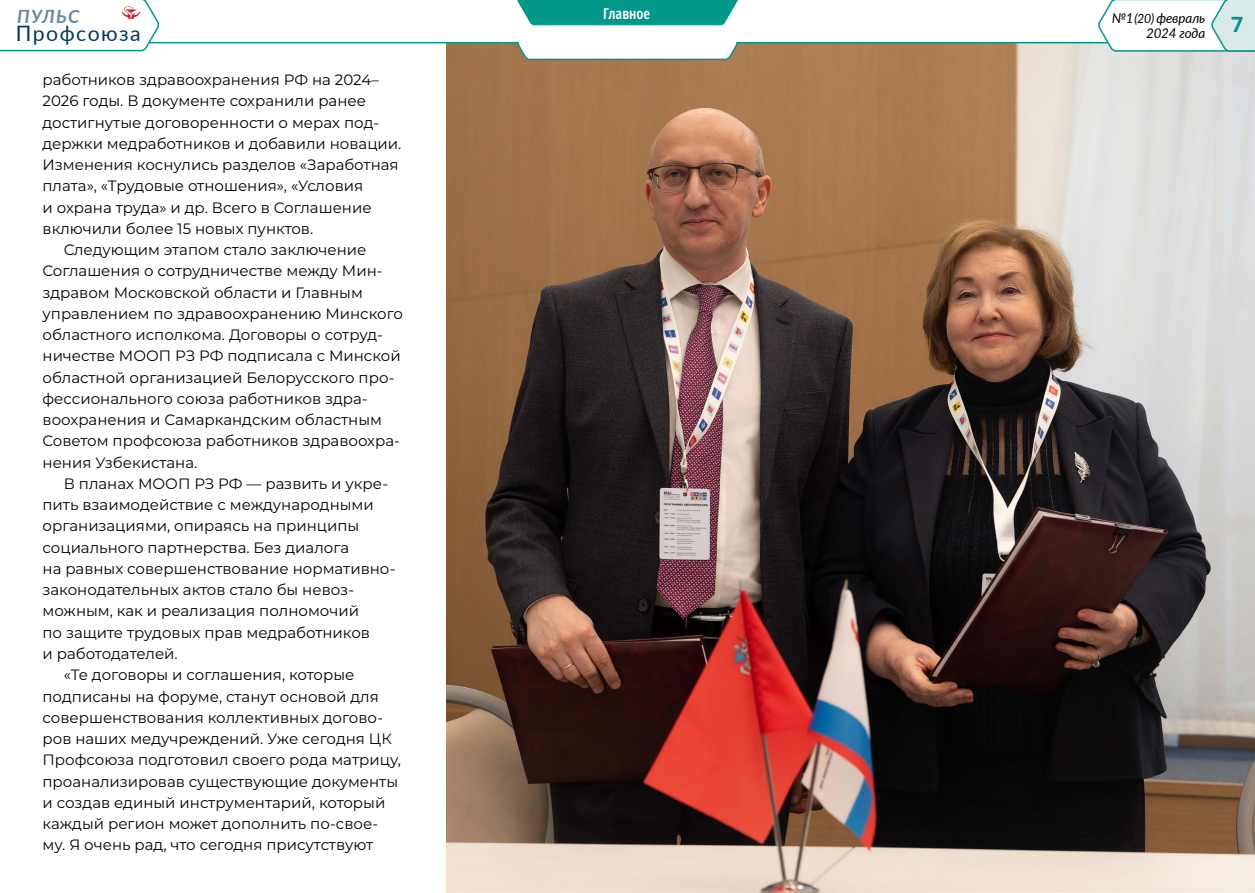
<style>
.page{position:relative;width:1255px;height:893px;background:#fff}
.page>*{position:absolute;margin:0;border:0;box-sizing:border-box;transform-origin:0 0}
.t1{font:21.3px "Lato";letter-spacing:.07em;color:#003b59}
.t2{font:italic 700 18.3px "Lato";letter-spacing:.07em;color:#66899b}
.t3{font:15px "Montserrat";color:#000}
.t4{font:600 extra-condensed 15px "Noto Sans";color:#fff}
.t5{font:italic 13.5px/15.3px "Lato";letter-spacing:-.01em;color:#000}
.s1{font-size:12.75px}
</style>
<div class="page">
<img style="left:446px;top:61px;width:808px;height:832px">
<svg style="left:161px;top:41px;width:1093px;height:20px"></svg>
<svg style="left:517px;top:0;width:221px;height:26px"></svg>
<svg style="left:1096px;top:0;width:158px;height:52px"></svg>
<svg style="left:0;top:0;width:161px;height:52px"></svg>
<p class="t2" style="left:17px;top:3px;width:64px">ПУЛЬС</p>
<h1 class="t1" style="left:16px;top:18px;width:126px">Профсоюза</h1>
<p class="t3" style="left:43px;top:69px;width:338px">работников здравоохранения РФ на 2024–</p>
<p class="t3" style="left:43px;top:91px;width:325px">2026 годы. В документе сохранили ранее</p>
<p class="t3" style="left:43px;top:112px;width:338px">достигнутые договоренности о мерах под-</p>
<p class="t3" style="left:43px;top:133px;width:360px">держки медработников и добавили новации.</p>
<p class="t3" style="left:43px;top:154px;width:357px">Изменения коснулись разделов «Заработная</p>
<p class="t3" style="left:43px;top:176px;width:322px">плата», «Трудовые отношения», «Условия</p>
<p class="t3" style="left:43px;top:197px;width:330px">и охрана труда» и др. Всего в Соглашение</p>
<p class="t3" style="left:43px;top:218px;width:272px">включили более 15 новых пунктов.</p>
<p class="t3" style="left:64px;top:239px;width:304px">Следующим этапом стало заключение</p>
<p class="t3" style="left:43px;top:261px;width:341px">Соглашения о сотрудничестве между Мин-</p>
<p class="t3" style="left:43px;top:282px;width:322px">здравом Московской области и Главным</p>
<p class="t3" style="left:43px;top:303px;width:362px">управлением по здравоохранению Минского</p>
<p class="t3" style="left:43px;top:324px;width:342px">областного исполкома. Договоры о сотруд-</p>
<p class="t3" style="left:43px;top:346px;width:360px">ничестве МООП РЗ РФ подписала с Минской</p>
<p class="t3" style="left:43px;top:367px;width:353px">областной организацией Белорусского про-</p>
<p class="t3" style="left:43px;top:388px;width:326px">фессионального союза работников здра-</p>
<p class="t3" style="left:43px;top:409px;width:341px">воохранения и Самаркандским областным</p>
<p class="t3" style="left:43px;top:431px;width:359px">Советом профсоюза работников здравоохра-</p>
<p class="t3" style="left:43px;top:452px;width:156px">нения Узбекистана.</p>
<p class="t3" style="left:64px;top:473px;width:326px">В планах МООП РЗ РФ — развить и укре-</p>
<p class="t3" style="left:43px;top:495px;width:333px">пить взаимодействие с международными</p>
<p class="t3" style="left:43px;top:516px;width:318px">организациями, опираясь на принципы</p>
<p class="t3" style="left:43px;top:537px;width:308px">социального партнерства. Без диалога</p>
<p class="t3" style="left:43px;top:558px;width:351px">на равных совершенствование нормативно--</p>
<p class="t3" style="left:43px;top:580px;width:313px">законодательных актов стало бы невоз-</p>
<p class="t3" style="left:43px;top:601px;width:318px">можным, как и реализация полномочий</p>
<p class="t3" style="left:43px;top:622px;width:329px">по защите трудовых прав медработников</p>
<p class="t3" style="left:43px;top:643px;width:137px">и работодателей.</p>
<p class="t3" style="left:64px;top:665px;width:292px">«Те договоры и соглашения, которые</p>
<p class="t3" style="left:43px;top:686px;width:338px">подписаны на форуме, станут основой для</p>
<p class="t3" style="left:43px;top:707px;width:342px">совершенствования коллективных догово-</p>
<p class="t3" style="left:43px;top:728px;width:351px">ров наших медучреждений. Уже сегодня ЦК</p>
<p class="t3" style="left:43px;top:750px;width:360px">Профсоюза подготовил своего рода матрицу,</p>
<p class="t3" style="left:43px;top:771px;width:357px">проанализировав существующие документы</p>
<p class="t3" style="left:43px;top:792px;width:344px">и создав единый инструментарий, который</p>
<p class="t3" style="left:43px;top:813px;width:337px">каждый регион может дополнить по-свое-</p>
<p class="t3" style="left:43px;top:835px;width:332px">му. Я очень рад, что сегодня присутствуют</p>
<p class="t4" style="left:603px;top:3px;width:49px">Главное</p>
<p class="t5" style="left:1145px;top:10px;width:99px;text-indent:-34px">№1 <span class="s1">(20)</span> февраль<br>2024 года <sup>7</sup></p>
</div>
